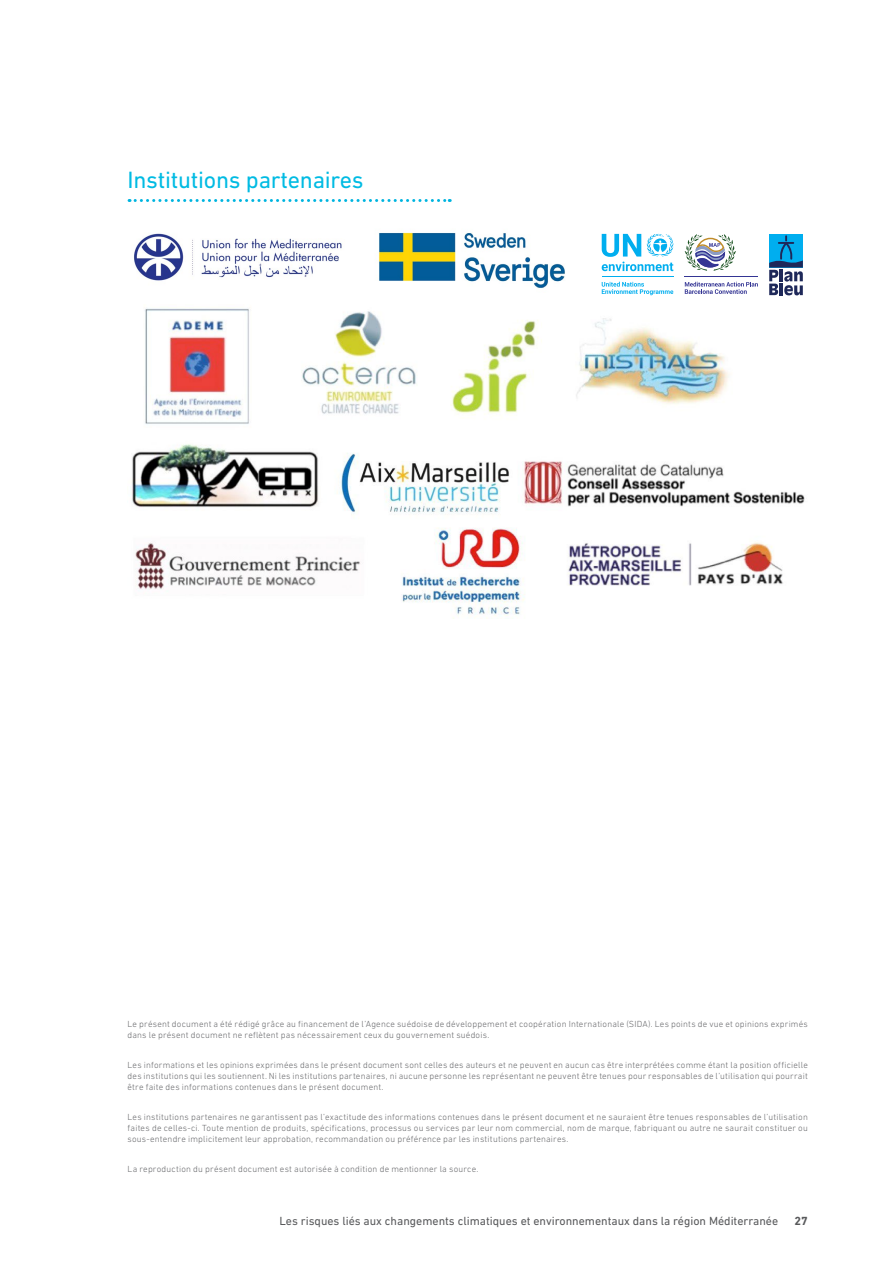
<style>
.page{position:relative;width:893px;height:1263px;background:#fff}
.page>*{position:absolute;margin:0;border:0;box-sizing:border-box;transform-origin:0 0}
.t1{font:24px "DIN Next LT Pro";letter-spacing:-.01em;color:#00bbe3}
.t2{font:12px "DIN Next LT Pro";color:#58595b}
.t3{font:700 12px "DIN Next LT Pro";color:#58595b}
.t4{font:300 9px/10.8px "DIN Next LT Pro";letter-spacing:.02em;color:#696a6d;text-align:justify}
</style>
<div class="page">
<svg style="left:129px;top:199px;width:321px;height:3px"></svg>
<img style="left:132px;top:308px;width:673px;height:311px">
<hr style="left:602px;top:276px;width:71px;height:1px;background:#00aeef">
<hr style="left:685px;top:276px;width:73px;height:1px;background:#343594">
<svg style="left:602px;top:282px;width:71px;height:13px"></svg>
<svg style="left:602px;top:234px;width:72px;height:37px"></svg>
<svg style="left:685px;top:282px;width:73px;height:12px"></svg>
<svg style="left:685px;top:234px;width:51px;height:37px"></svg>
<div style="left:769px;top:234px;width:34px;height:33px;background:#00aeef"></div>
<svg style="left:769px;top:235px;width:34px;height:60px"></svg>
<img style="left:134px;top:233px;width:208px;height:48px">
<img style="left:378px;top:232px;width:187px;height:57px">
<h1 class="t1" style="left:128px;top:166px;width:238px">Institutions partenaires</h1>
<p class="t4" style="left:128px;top:1019px;width:682px">Le présent document a été rédigé grâce au financement de l’Agence suédoise de développement et coopération Internationale (SIDA). Les points de vue et opinions exprimés dans le présent document ne reflètent pas nécessairement ceux du gouvernement suédois.</p>
<p class="t4" style="left:128px;top:1060px;width:682px">Les informations et les opinions exprimées dans le présent document sont celles des auteurs et ne peuvent en aucun cas être interprétées comme étant la position officielle des institutions qui les soutiennent. Ni les institutions partenaires, ni aucune personne les représentant ne peuvent être tenues pour responsables de l’utilisation qui pourrait être faite des informations contenues dans le présent document.</p>
<p class="t4" style="left:128px;top:1111px;width:682px">Les institutions partenaires ne garantissent pas l’exactitude des informations contenues dans le présent document et ne sauraient être tenues responsables de l’utilisation faites de celles-ci. Toute mention de produits, spécifications, processus ou services par leur nom commercial, nom de marque, fabriquant ou autre ne saurait constituer ou sous-entendre implicitement leur approbation, recommandation ou préférence par les institutions partenaires.</p>
<p class="t4" style="left:128px;top:1163px;width:352px">La reproduction du présent document est autorisée à condition de mentionner la source.</p>
<h2 class="t2" style="left:279px;top:1214px;width:500px">Les risques liés aux changements climatiques et environnementaux dans la région Méditerranée</h2>
<h2 class="t3" style="left:795px;top:1214px;width:15px">27</h2>
</div>
